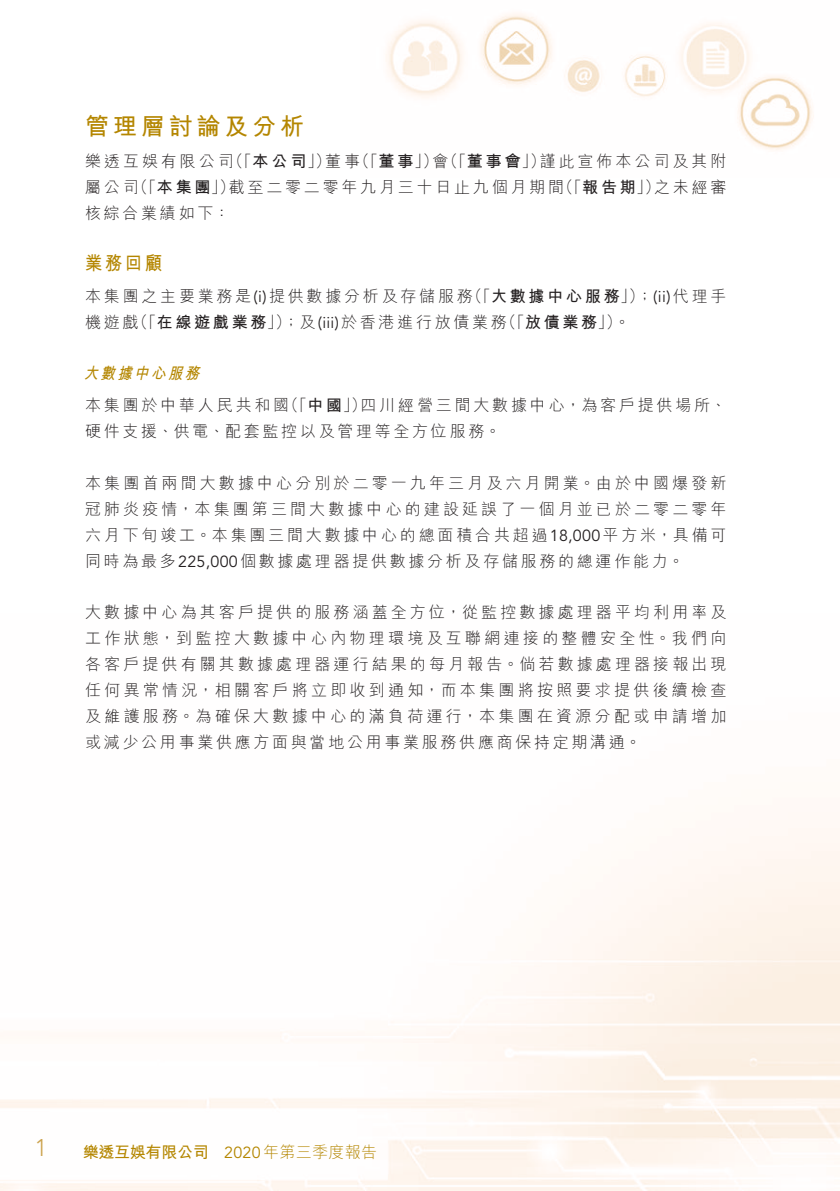
<style>
.page{position:relative;width:840px;height:1191px;background:#fff}
.page>*{position:absolute;margin:0;border:0;box-sizing:border-box;transform-origin:0 0}
._01_Heading_1{font:700 24px "M Hei HK";letter-spacing:.16em;color:#b48600}
.t1{font:300 24px "Avenir LT Std";color:#cca34f}
._02_Heading_2{font:700 19px "M Hei HK";color:#b48600;scale:.9 1}
._00_Body_text{font:300 16px/26px "M Hei HK";letter-spacing:.17em;color:#231f20}
.t2{font:300 16px "M Hei HK";letter-spacing:.02em;color:#b48600}
.t3{font:700 16px "M Hei HK";letter-spacing:-.02em;color:#b48600}
._03_Heading_3{font:italic 700 16px "M Hei HK";color:#b48600;scale:.9 1}
.s1{font-weight:700}
.s2{font-family:"Avenir LT Std";font-weight:400}
</style>
<div class="page">
<img style="left:386px;top:14px;width:428px;height:136px">
<p class="_01_Heading_1" style="left:85px;top:109px;width:220px">管理層討論及分析</p>
<p class="_00_Body_text" style="left:353px;top:147px;width:193px">（「<span class="s1">董事</span>」）（「<span class="s1">董事會</span>」）</p>
<p class="_00_Body_text" style="left:227px;top:147px;width:105px">（「<span class="s1">本公司</span>」）</p>
<p class="_00_Body_text" style="left:539px;top:147px;width:188px">謹此宣佈本公司及其附</p>
<p class="_00_Body_text" style="left:432px;top:147px;width:17px">會</p>
<p class="_00_Body_text" style="left:85px;top:147px;width:150px">樂透互娛有限公司</p>
<p class="_00_Body_text" style="left:325px;top:147px;width:36px">董事</p>
<p class="_00_Body_text" style="left:132px;top:173px;width:104px">（「<span class="s1">本集團</span>」）</p>
<p class="_00_Body_text" style="left:557px;top:173px;width:104px">（「<span class="s1">報告期</span>」）</p>
<p class="_00_Body_text" style="left:229px;top:173px;width:336px">截至二零二零年九月三十日止九個月期間</p>
<p class="_00_Body_text" style="left:653px;top:173px;width:74px">之未經審</p>
<p class="_00_Body_text" style="left:85px;top:173px;width:146px">屬公司<br>核綜合業績如下：</p>
<p class="_02_Heading_2" style="left:85px;top:249px;width:87px">業務回顧</p>
<p class="_00_Body_text" style="left:466px;top:283px;width:261px">（「<span class="s1">大數據中心服務</span>」）；<span class="s2">( )i i</span> 代理手</p>
<p class="_00_Body_text" style="left:85px;top:283px;width:389px">本集團之主要業務是 提<span class="s2">)i(</span> 供數據分析及存儲服務</p>
<p class="_00_Body_text" style="left:132px;top:309px;width:376px">（「<span class="s1">在線遊戲業務</span>」）；及<span class="s2">(iii</span> 於<span class="s2">)</span> 香港進行放債業務</p>
<p class="_00_Body_text" style="left:500px;top:309px;width:131px">（「<span class="s1">放債業務</span> 。(「</p>
<p class="_00_Body_text" style="left:85px;top:309px;width:55px">機遊戲</p>
<p class="_03_Heading_3" style="left:84px;top:362px;width:135px">大數據中心服務</p>
<p class="_00_Body_text" style="left:282px;top:392px;width:86px">（「<span class="s1">中國</span>」）</p>
<p class="_00_Body_text" style="left:85px;top:392px;width:417px">本集團於中華人民共和國<br>硬件支援、供電、配套監控以及管理等全方位服務。</p>
<p class="_00_Body_text" style="left:85px;top:469px;width:642px;text-align:justify">本集團首兩間大數據中心分別於二零一九年三月及六月開業。由於中國爆發新冠肺炎疫情，本集團第三間大數據中心的建設延誤了一個月並已於二零二零年六月下旬竣工。本集團三間大數據中心的總面積合共超過<span class="s2">18,000</span>平方米，具備可同時為最多<span class="s2">225,000</span>個數據處理器提供數據分析及存儲服務的總運作能力。</p>
<p class="_00_Body_text" style="left:85px;top:599px;width:642px;text-align:justify">大數據中心為其客戶提供的服務涵蓋全方位，從監控數據處理器平均利用率及工作狀態，到監控大數據中心內物理環境及互聯網連接的整體安全性。我們向各客戶提供有關其數據處理器運行結果的每月報告。倘若數據處理器接報出現任何異常情況，相關客戶將立即收到通知，而本集團將按照要求提供後續檢查及維護服務。為確保大數據中心的滿負荷運行，本集團在資源分配或申請增加或減少公用事業供應方面與當地公用事業服務供應商保持定期溝通。</p>
<p class="_00_Body_text" style="left:360px;top:392px;width:367px">四川經營三間大數據中心，為客戶提供場所、</p>
<h1 class="t1" style="left:35px;top:1134px;width:14px">1</h1>
<p class="t3" style="left:83px;top:1140px;width:127px">樂透互娛有限公司</p>
<p class="t2" style="left:224px;top:1143px;width:154px"><span class="s2">2020</span> 年第三季度報告</p>
</div>
